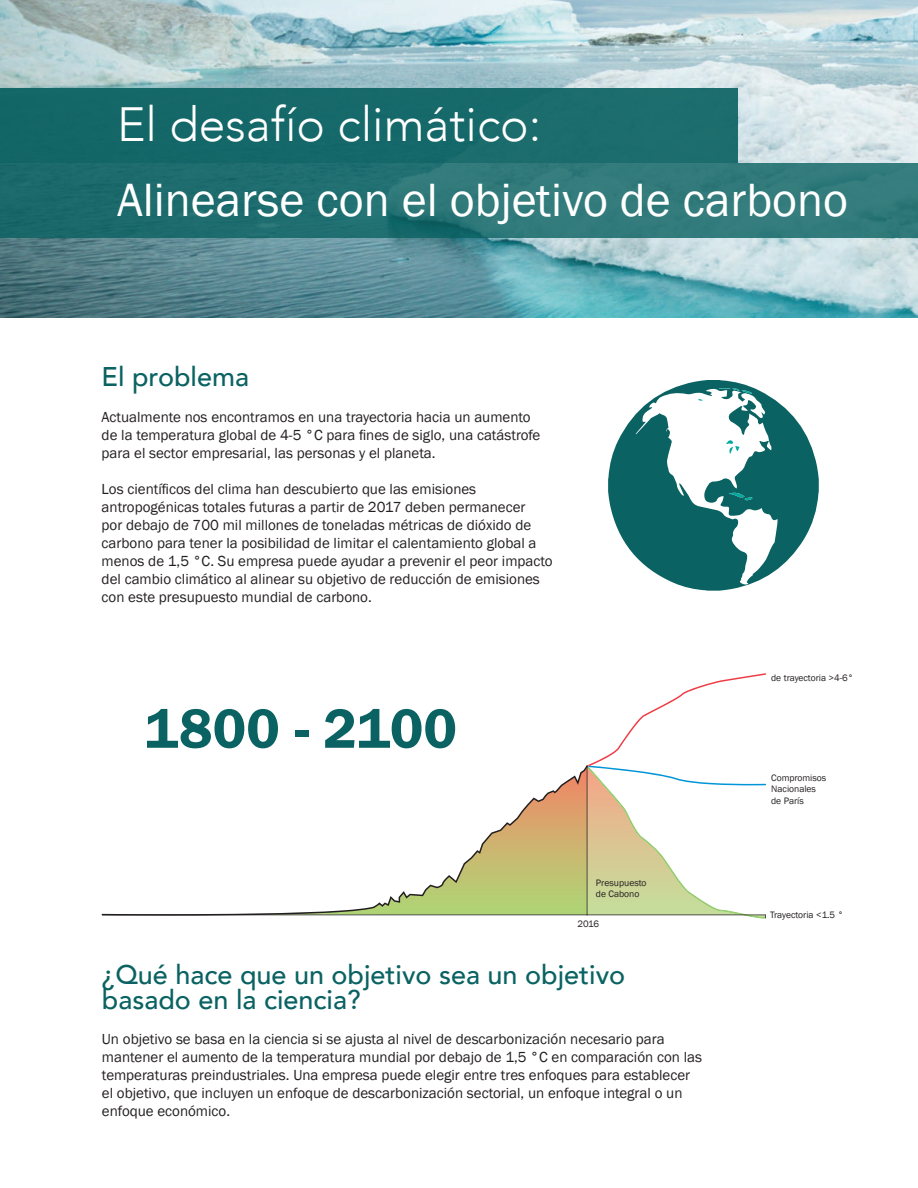
<style>
.page{position:relative;width:918px;height:1188px;background:#fff}
.page>*{position:absolute;margin:0;border:0;box-sizing:border-box;transform-origin:0 0}
.t1{font:600 57.45px "Franklin Gothic";color:#0b6262}
.t2{font:48px "Franklin Gothic";color:#fff}
.t3{font:300 48px "Avenir";color:#fff}
.t4{font:500 27px/25.2px "Avenir";color:#0b6262}
.t5{font:15px/18px "Franklin Gothic";color:#231f20}
.t6{font:10.5px "Mark Pro";color:#231f20}
.t7{font:9.6px/11.6px "Franklin Gothic";color:#231f20}
</style>
<div class="page">
<img style="left:0;top:0;width:918px;height:317px">
<div style="left:0;top:88px;width:738px;height:75px;background:#16696a"></div>
<div style="left:0;top:163px;width:918px;height:75px;background:linear-gradient(to right,#18686a,#388080)"></div>
<svg style="left:588px;top:673px;width:178px;height:246px"></svg>
<svg style="left:102px;top:765px;width:486px;height:151px"></svg>
<hr style="left:587px;top:915px;width:179px;height:1px;background:#231f20">
<svg style="left:608px;top:380px;width:211px;height:211px;fill:#0b6262"></svg>
<svg style="left:729px;top:491px;width:23px;height:9px"></svg>
<svg style="left:719px;top:388px;width:33px;height:6px"></svg>
<svg style="left:726px;top:440px;width:13px;height:14px"></svg>
<svg style="left:698px;top:399px;width:5px;height:3px"></svg>
<h2 class="t3" style="left:117px;top:96px;width:426px">El desafío climático:</h2>
<h2 class="t2" style="left:117px;top:170px;width:733px">Alinearse con el objetivo de carbono</h2>
<h3 class="t4" style="left:102px;top:363px;width:149px">El problema</h3>
<p class="t5" style="left:102px;top:408px;width:440px">Actualmente nos encontramos en una trayectoria hacia un aumento de la temperatura global de 4-5 °C para fines de siglo, una catástrofe para el sector empresarial, las personas y el planeta.</p>
<p class="t5" style="left:102px;top:480px;width:452px">Los científicos del clima han descubierto que las emisiones antropogénicas totales futuras a partir de 2017 deben permanecer<br>por debajo de 700 mil millones de toneladas métricas de dióxido de carbono para tener la posibilidad de limitar el calentamiento global a menos de 1,5 °C. Su empresa puede ayudar a prevenir el peor impacto del cambio climático al alinear su objetivo de reducción de emisiones con este presupuesto mundial de carbono.</p>
<h1 class="t1" style="left:144px;top:693px;width:314px">1800 - 2100</h1>
<p class="t7" style="left:596px;top:877px;width:52px">Presupuesto de Cabono</p>
<p class="t7" style="left:577px;top:919px;width:23px">2016</p>
<h3 class="t4" style="left:102px;top:961px;width:525px">¿Qué hace que un objetivo sea un objetivo basado en la ciencia?</h3>
<p class="t5" style="left:102px;top:1030px;width:602px">Un objetivo se basa en la ciencia si se ajusta al nivel de descarbonización necesario para mantener el aumento de la temperatura mundial por debajo de 1,5 °C en comparación con las temperaturas preindustriales. Una empresa puede elegir entre tres enfoques para establecer el objetivo, que incluyen un enfoque de descarbonización sectorial, un enfoque integral o un enfoque económico.</p>
<p class="t7" style="left:771px;top:672px;width:84px">de trayectoria &gt;4-6°</p>
<p class="t7" style="left:771px;top:772px;width:57px">Compromisos<br>Nacionales de París</p>
<p class="t6" style="left:766px;top:906px;width:66px">&lt;2˚ Pathway</p>
<p class="t7" style="left:770px;top:909px;width:75px">Trayectoria &lt;1.5 °</p>
</div>
